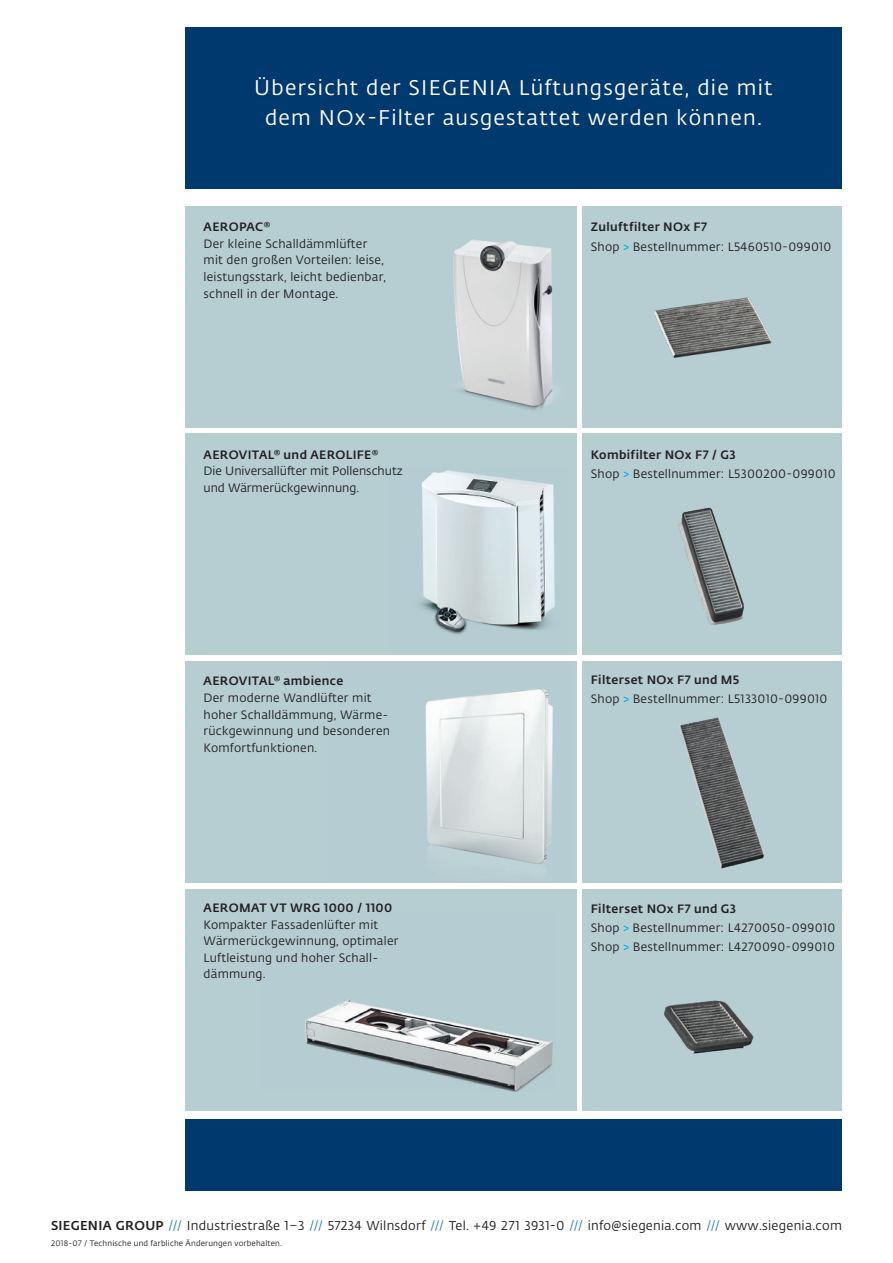
<style>
.page{position:relative;width:893px;height:1263px;background:#fff}
.page>*{position:absolute;margin:0;border:0;box-sizing:border-box;transform-origin:0 0}
.t1{font:21px/30px "Fedra Sans Alt Pro";letter-spacing:.06em;color:#fff;text-align:center}
.t2{font:12.75px "Fedra Sans Alt Pro";letter-spacing:.02em;color:#231f20}
.Produktvorstellung_A{font:12px/16.6px "Fedra Sans Alt Pro";letter-spacing:.02em;color:#231f20}
.Einleitung_Produktvo{font:12px/19.4px "Fedra Sans Alt Pro";letter-spacing:.02em;color:#231f20}
.Einleitung_Produktvo-2{font:500 12px "Fedra Sans Alt Pro";letter-spacing:.03em;color:#231f20}
.Produktvorstellung_A-2{font:12px/16.6px "Fedra Sans Alt Pro";color:#231f20}
.t3{font:7.8px "Fedra Sans Alt Pro";letter-spacing:.02em;color:#231f20}
.s1{font-weight:600;color:#00aeef}
.s2{font-weight:500}
.s3{color:#277dc1}
</style>
<div class="page">
<div style="left:582px;top:206px;width:260px;height:221px;background:#b6cdd2"></div>
<div style="left:185px;top:206px;width:391px;height:221px;background:#b6cdd2"></div>
<div style="left:185px;top:28px;width:657px;height:161px;background:#00396e"></div>
<img style="left:429px;top:210px;width:148px;height:226px">
<img style="left:654px;top:297px;width:118px;height:61px">
<div style="left:582px;top:434px;width:260px;height:221px;background:#b6cdd2"></div>
<img style="left:678px;top:507px;width:66px;height:118px">
<div style="left:582px;top:661px;width:260px;height:221px;background:#b6cdd2"></div>
<div style="left:582px;top:890px;width:260px;height:221px;background:#b6cdd2"></div>
<img style="left:664px;top:1000px;width:90px;height:54px">
<div style="left:185px;top:434px;width:391px;height:221px;background:#b6cdd2"></div>
<div style="left:185px;top:661px;width:391px;height:221px;background:#b6cdd2"></div>
<div style="left:185px;top:889px;width:391px;height:221px;background:#b6cdd2"></div>
<img style="left:420px;top:470px;width:135px;height:165px">
<img style="left:425px;top:688px;width:128px;height:176px">
<img style="left:305px;top:999px;width:248px;height:93px">
<img style="left:679px;top:717px;width:85px;height:152px">
<div style="left:185px;top:1120px;width:657px;height:71px;background:#00396e"></div>
<p class="t1" style="left:254px;top:72px;width:520px">Übersicht der SIEGENIA Lüftungsgeräte, die mit dem NOx-Filter ausgestattet werden können.</p>
<p class="Einleitung_Produktvo-2" style="left:204px;top:218px;width:68px">AEROPAC®</p>
<p class="Produktvorstellung_A" style="left:204px;top:235px;width:184px">Der kleine Schalldämmlüfter mit den großen Vorteilen: leise, leistungsstark, leicht bedienbar, schnell in der Montage.</p>
<p class="Einleitung_Produktvo-2" style="left:204px;top:445px;width:176px">AEROVITAL® und AEROLIFE®</p>
<p class="Produktvorstellung_A-2" style="left:204px;top:462px;width:201px">Die Universallüfter mit Pollenschutz und Wärmerückgewinnung.</p>
<p class="Einleitung_Produktvo-2" style="left:204px;top:672px;width:141px">AEROVITAL® ambience</p>
<p class="Produktvorstellung_A" style="left:204px;top:689px;width:188px">Der moderne Wandlüfter mit hoher Schalldämmung, Wärme&shy;rückgewinnung und besonderen<br>Komfortfunktionen.</p>
<p class="Einleitung_Produktvo-2" style="left:204px;top:898px;width:190px">AEROMAT VT WRG 1000 / 1100</p>
<p class="Produktvorstellung_A" style="left:204px;top:915px;width:196px">Kompakter Fassadenlüfter mit<br>Wärmerückgewinnung, optimaler<br>Luftleistung und hoher Schall&shy;dämmung.</p>
<p class="Einleitung_Produktvo-2" style="left:591px;top:218px;width:118px">Zuluftfilter NOx F7</p>
<p class="Einleitung_Produktvo" style="left:591px;top:236px;width:242px">Shop <span class="s1">&gt;</span> Bestellnummer: L5460510-099010</p>
<p class="Einleitung_Produktvo" style="left:591px;top:444px;width:246px"><span class="s2">Kombifilter NOx F7 / G3<br></span>Shop <span class="s1">&gt;</span> Bestellnummer: L5300200-099010</p>
<p class="Einleitung_Produktvo-2" style="left:591px;top:671px;width:150px">Filterset NOx F7 und M5</p>
<p class="Einleitung_Produktvo" style="left:591px;top:689px;width:238px">Shop <span class="s1">&gt;</span> Bestellnummer: L5133010-099010</p>
<p class="Einleitung_Produktvo-2" style="left:591px;top:899px;width:147px">Filterset NOx F7 und G3</p>
<p class="Einleitung_Produktvo" style="left:591px;top:918px;width:246px">Shop <span class="s1">&gt;</span> Bestellnummer: L4270050-099010</p>
<p class="Einleitung_Produktvo" style="left:591px;top:937px;width:246px">Shop <span class="s1">&gt;</span> Bestellnummer: L4270090-099010</p>
<p class="t2" style="left:51px;top:1217px;width:792px"><span class="s2">SIEGENIA GROUP</span> <span class="s3">///</span> Industriestraße 1–3 <span class="s3">///</span> 57234 Wilnsdorf <span class="s3">///</span> Tel. +49 271 3931-0 <span class="s3">///</span> info@siegenia.com <span class="s3">///</span> www.siegenia.com</p>
<p class="t3" style="left:51px;top:1237px;width:232px">2018-07 / Technische und farbliche Änderungen vorbehalten.</p>
</div>
